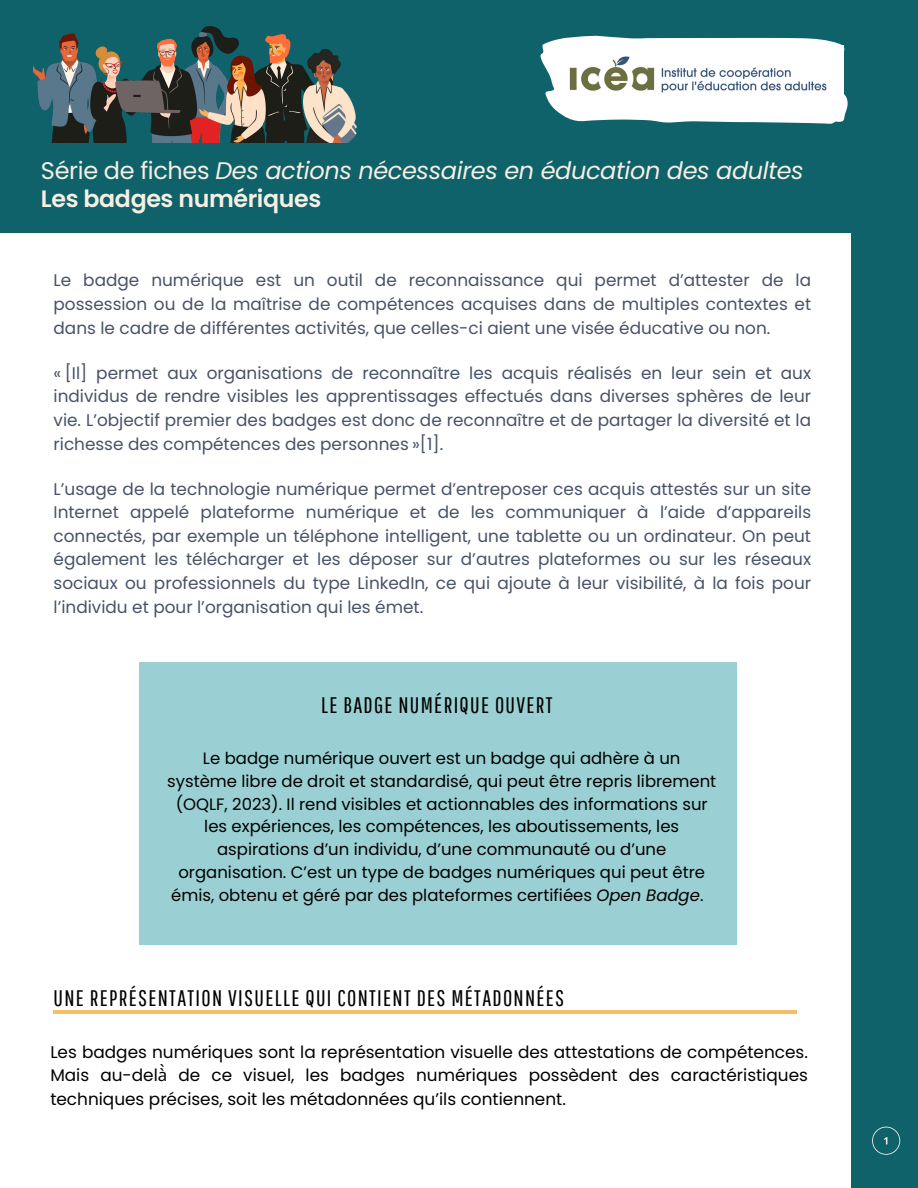
<style>
.page{position:relative;width:918px;height:1188px;background:#10626a}
.page>*{position:absolute;margin:0;border:0;box-sizing:border-box;transform-origin:0 0}
.t1{font:italic 24px "Poppins";letter-spacing:-.015em;color:#f6efe3}
.t2{font:600 23.7px "Poppins";letter-spacing:-.015em;color:#f6efe3}
.t3{font:22.5px "Pathway Gothic One";letter-spacing:.06em;color:#000}
.t4{font:16.8px/23.7px "Poppins";color:#485267;text-align:justify}
.t5{font:16.8px/23.7px "Poppins";color:#000;text-align:justify}
.t6{font:16.5px/22.8px "Poppins";color:#000;text-align:center}
.s1{font-style:normal}
.s2{font-style:italic}
.s3{font-family:"Noto Sans"}
</style>
<div class="page">
<div style="left:0;top:233px;width:851px;height:955px;background:#fff"></div>
<svg style="left:540px;top:36px;width:308px;height:88px"></svg>
<img style="left:34px;top:26px;width:295px;height:116px">
<img style="left:303px;top:50px;width:54px;height:92px">
<img style="left:558px;top:45px;width:286px;height:52px">
<svg style="left:872px;top:1127px;width:28px;height:28px"></svg>
<div style="left:139px;top:662px;width:597px;height:282px;background:#9ad0d3"></div>
<hr style="left:54px;top:1010px;width:743px;height:4px;background:#f7be68">
<p class="t1" style="left:41px;top:154px;width:764px"><span class="s1">Série de fiches</span> Des actions nécessaires en éducation des adultes</p>
<p class="t2" style="left:41px;top:182px;width:282px">Les badges numériques</p>
<p class="t4" style="left:54px;top:269px;width:759px">Le badge numérique est un outil de reconnaissance qui permet d’attester de la possession ou de la maîtrise de compétences acquises dans de multiples contextes et dans le cadre de différentes activités, que celles-ci aient une visée éducative ou non.</p>
<p class="t4" style="left:54px;top:361px;width:759px">« [Il] permet aux organisations de reconnaître les acquis réalisés en leur sein et aux individus de rendre visibles les apprentissages effectués dans diverses sphères de leur vie. L’objectif premier des badges est donc de reconnaître et de partager la diversité et la richesse des compétences des personnes »[1].</p>
<p class="t4" style="left:54px;top:477px;width:759px">L’usage de la technologie numérique permet d’entreposer ces acquis attestés sur un site Internet appelé plateforme numérique et de les communiquer à l’aide d’appareils connectés, par exemple un téléphone intelligent, une tablette ou un ordinateur. On peut également les télécharger et les déposer sur d’autres plateformes ou sur les réseaux sociaux ou professionnels du type LinkedIn, ce qui ajoute à leur visibilité, à la fois pour l’individu et pour l’organisation qui les émet.</p>
<p class="t3" style="left:321px;top:692px;width:233px">LE BADGE NUMÉRIQUE OUVERT</p>
<p class="t6" style="left:167px;top:747px;width:551px">Le badge numérique ouvert est un badge qui adhère à un système libre de droit et standardisé, qui peut être repris librement (OQLF, 2023). Il rend visibles et actionnables des informations sur les expériences, les compétences, les aboutissements, les aspirations d’un individu, d’une communauté ou d’une organisation. C’est un type de badges numériques qui peut être émis, obtenu et géré par des plateformes certifiées <span class="s2">Open Badge</span>.</p>
<p class="t3" style="left:54px;top:985px;width:512px">UNE REPRÉSENTATION VISUELLE QUI CONTIENT DES MÉTADONNÉES</p>
<p class="t5" style="left:50px;top:1040px;width:759px">Les badges numériques sont la représentation visuelle des attestations de compétences.<br>Mais au-del<span class="s3">à̀</span> de ce visuel, les badges numériques possèdent des caractéristiques techniques précises, soit les métadonnées qu’ils contiennent.</p>
</div>
